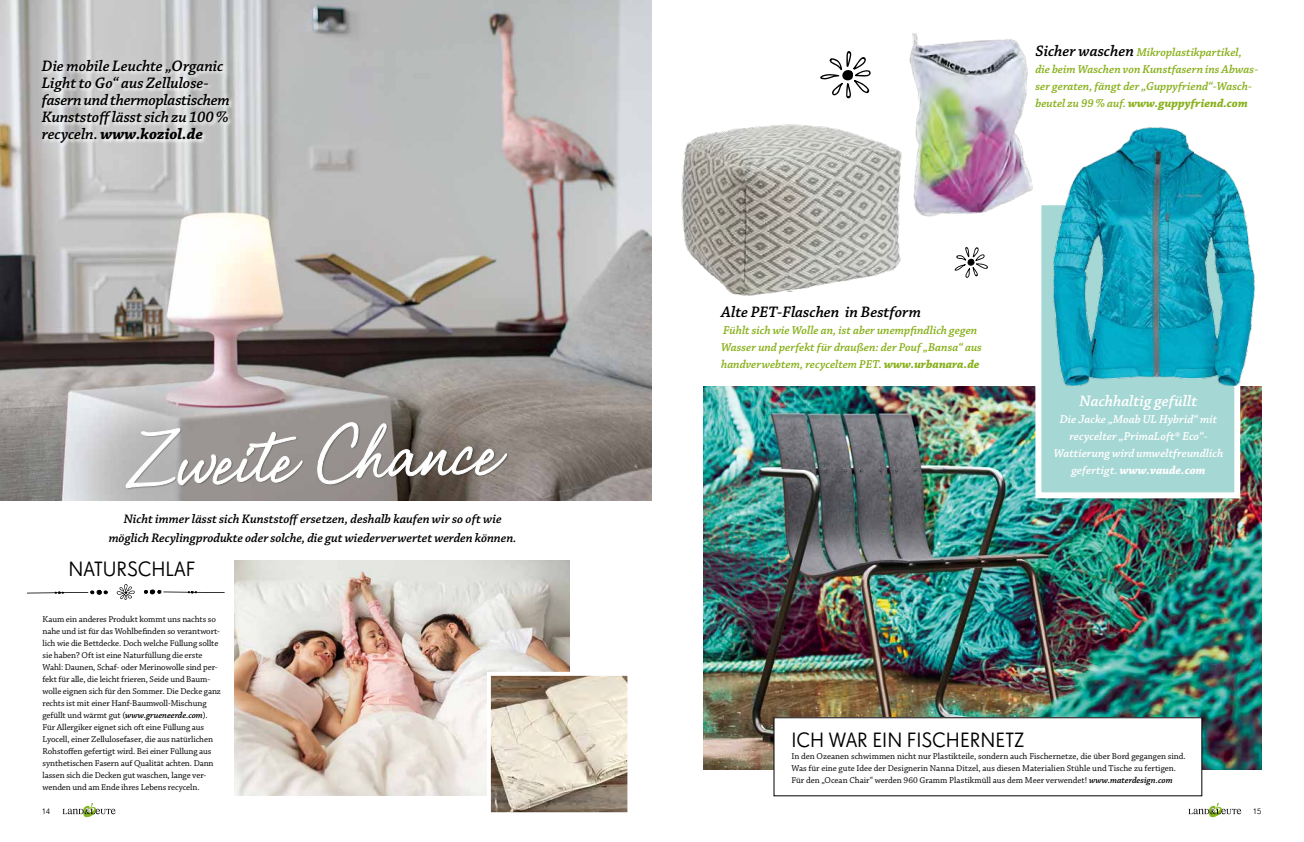
<style>
.page{position:relative;width:1304px;height:842px;background:#fff}
.page>*{position:absolute;margin:0;border:0;box-sizing:border-box;transform-origin:0 0}
.t1{font:100px "Shimmer OT";color:#fff}
.t2{font:20px "Super Grotesk OT";color:#000}
.t3{font:italic 600 16px/17px "Chaparral Pro";letter-spacing:-.005em;color:#000}
.t4{font:italic 600 16px "Chaparral Pro";color:#fff}
.t5{font:italic 600 13px/19px "Chaparral Pro";color:#000;text-align:center}
.t6{font:italic 600 12px/17px "Chaparral Pro";color:#88b01a}
.t7{font:italic 600 12px/17px "Chaparral Pro";color:#fff;text-align:center}
.t8{font:9px/12px "Chaparral Pro";letter-spacing:-.01em;color:#000}
.t9{font:8px "Super Grotesk OT";color:#000}
.s1{font-weight:700}
.s2{font-weight:600;font-style:italic}
.s3{font-size:16px;color:#000}
</style>
<div class="page">
<img style="left:681px;top:124px;width:220px;height:172px">
<img style="left:0;top:0;width:652px;height:500px">
<img style="left:235px;top:561px;width:335px;height:234px">
<img style="left:895px;top:33px;width:138px;height:196px">
<img style="left:703px;top:386px;width:558px;height:384px">
<div style="left:774px;top:718px;width:428px;height:78px;background:#fff"></div>
<div style="left:1035px;top:199px;width:205px;height:299px;background:#a5d7d4;border:6px solid #fff"></div>
<svg style="left:27px;top:590px;width:81px;height:5px"></svg>
<svg style="left:144px;top:589px;width:81px;height:6px"></svg>
<svg style="left:116px;top:584px;width:19px;height:16px"></svg>
<svg style="left:820px;top:51px;width:51px;height:47px"></svg>
<svg style="left:955px;top:247px;width:33px;height:31px"></svg>
<img style="left:492px;top:677px;width:134px;height:134px">
<div style="left:487px;top:672px;width:144px;height:144px;border:4px solid #fff"></div>
<img style="left:1054px;top:127px;width:201px;height:258px">
<div style="left:126px;top:422px;width:383px;height:68px;background:#000;opacity:.3"></div>
<svg style="left:125px;top:410px;width:178px;height:91px;background:#a6a3a2"></svg>
<svg style="left:317px;top:422px;width:190px;height:65px;background:#89827d"></svg>
<svg style="left:41px;top:59px;width:193px;height:89px;background:#d0d0d0"></svg>
<svg style="left:1188px;top:803px;width:53px;height:15px"></svg>
<svg style="left:63px;top:803px;width:53px;height:15px"></svg>
<h3 class="t3" style="left:42px;top:58px;width:189px">Die mobile Leuchte „Organic<br>Light to Go“ aus Zellulose&shy;fasern und thermoplastischem<br>Kunststoff lässt sich zu 100% recyceln. <span class="s1">www.koziol.de</span></h3>
<h1 class="t1" style="left:124px;top:420px;width:374px;rotate:-2deg">Zweite Chance</h1>
<h3 class="t5" style="left:109px;top:509px;width:410px">Nicht immer lässt sich Kunststoff ersetzen, deshalb kaufen wir so oft wie möglich Recylingprodukte oder solche, die gut wiederverwertet werden können.</h3>
<h2 class="t2" style="left:68px;top:558px;width:128px">NATURSCHLAF</h2>
<p class="t8" style="left:43px;top:613px;width:180px">Kaum ein anderes Produkt kommt uns nachts so nahe und ist für das Wohlbefinden so verantwort&shy;lich wie die Bettdecke. Doch welche Füllung sollte sie haben? Oft ist eine Naturfüllung die erste Wahl: Daunen, Schaf- oder Merinowolle sind per&shy;fekt für alle, die leicht frieren, Seide und Baum&shy;wolle eignen sich für den Sommer. Die Decke ganz rechts ist mit einer Hanf-Baumwoll-Mischung gefüllt und wärmt gut (<span class="s2">www.grueneerde.com</span>).<br>Für Allergiker eignet sich oft eine Füllung aus Lyocell, einer Zellulosefaser, die aus natürlichen Rohstoffen gefertigt wird. Bei einer Füllung aus synthetischen Fasern auf Qualität achten. Dann lassen sich die Decken gut waschen, lange ver&shy;wenden und am Ende ihres Lebens recyceln.</p>
<h3 class="t6" style="left:1035px;top:44px;width:224px"><span class="s3">Sicher waschen</span> Mikroplastikpartikel, die beim Waschen von Kunstfasern ins Abwas&shy;ser geraten, fängt der „Guppyfriend“-Wasch&shy;beutel zu 99% auf. <span class="s1">www.guppyfriend.com</span></h3>
<h3 class="t3" style="left:721px;top:304px;width:201px">Alte PET -Flaschen in Bestform</h3>
<h3 class="t6" style="left:721px;top:322px;width:262px">Fühlt sich wie Wolle an, ist aber unempfindlich gegen<br>Wasser und perfekt für draußen: der Pouf „Bansa“ aus handverwebtem, recyceltem PET . <span class="s1">www.urbanara.de</span></h3>
<h3 class="t4" style="left:1080px;top:392px;width:119px">Nachhaltig gefüllt</h3>
<h3 class="t7" style="left:1054px;top:411px;width:171px">Die Jacke „Moab UL Hybrid“ mit recycelter „PrimaLoft® Eco“-<br>Wattierung wird umweltfreundlich gefertigt. <span class="s1">www.vaude.com</span></h3>
<h2 class="t2" style="left:791px;top:729px;width:234px">ICH WAR EI N FISCH ERNETZ</h2>
<p class="t8" style="left:791px;top:751px;width:396px">In den Ozeanen schwimmen nicht nur Plastikteile, sondern auch Fischernetze, die über Bord gegangen sind.<br>Was für eine gute Idee der Designerin Nanna Ditzel, aus diesen Materialien Stühle und Tische zu fertigen.<br>Für den „Ocean Chair“ werden 960 Gramm Plastikmüll aus dem Meer verwendet! <span class="s2">www.materdesign.com</span></p>
<p class="t9" style="left:43px;top:807px;width:9px">14</p>
<p class="t9" style="left:1253px;top:807px;width:9px">15</p>
</div>
